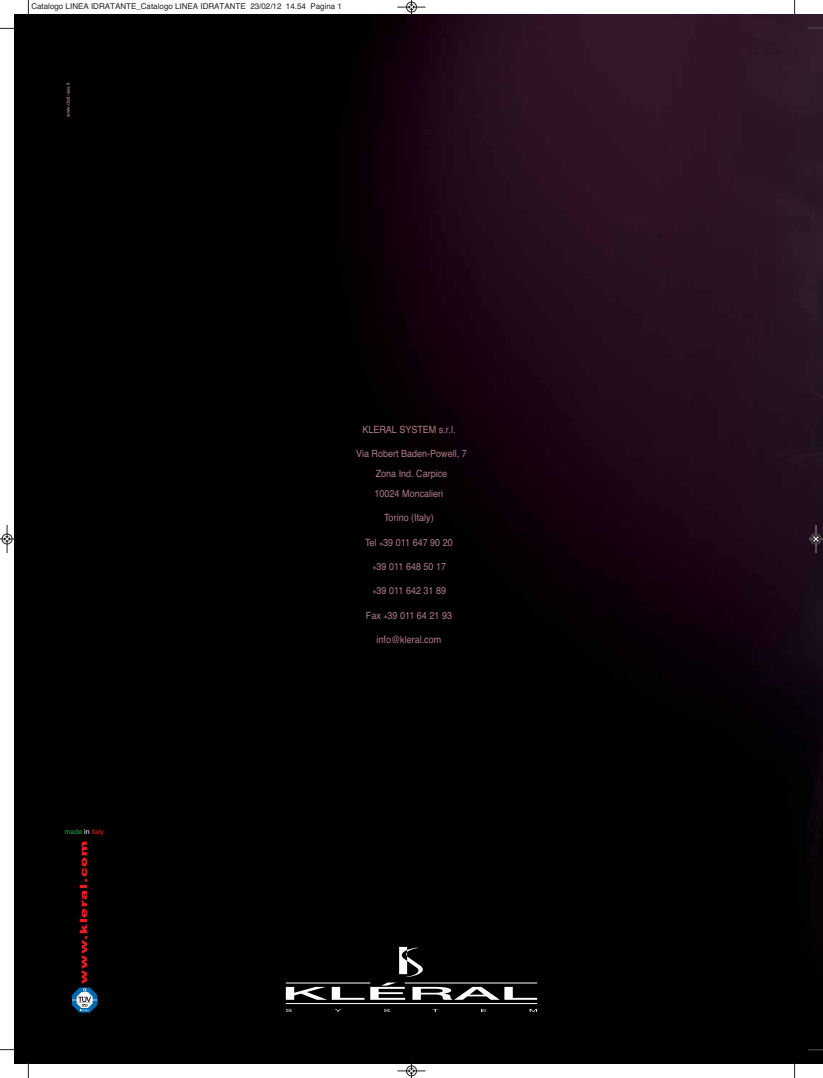
<style>
.page{position:relative;width:823px;height:1078px;background:#fff}
.page>*{position:absolute;margin:0;border:0;box-sizing:border-box;transform-origin:0 0}
.t1{font:10px/20px "Helvetica";color:#b17b8d;text-align:center;scale:.9 1}
.t2{font:900 10px "Helvetica";letter-spacing:.05em;color:#ed1c24;scale:1.5 1}
.t3{font:8px "Helvetica";color:#231f20}
.t4{font:7px "Helvetica";color:#ed1c24}
.t5{font:5px "Helvetica";color:#c197a4}
.s1{color:#0cb14b}
.s2{color:#fff}
.s3{font-size:8px}
</style>
<div class="page">
<img style="left:14px;top:14px;width:808px;height:1049px">
<svg style="left:399px;top:946px;width:23px;height:30px"></svg>
<svg style="left:286px;top:986px;width:78px;height:13px"></svg>
<svg style="left:370px;top:982px;width:35px;height:17px"></svg>
<svg style="left:412px;top:986px;width:125px;height:13px"></svg>
<svg style="left:285px;top:1008px;width:7px;height:3px"></svg>
<svg style="left:334px;top:1008px;width:7px;height:3px"></svg>
<svg style="left:383px;top:1008px;width:6px;height:3px"></svg>
<svg style="left:432px;top:1008px;width:6px;height:3px"></svg>
<svg style="left:481px;top:1008px;width:5px;height:3px"></svg>
<svg style="left:529px;top:1008px;width:7px;height:3px"></svg>
<hr style="left:286px;top:1002px;width:251px;height:1px;background:#fff">
<hr style="left:286px;top:982px;width:84px;height:1px;background:#fff">
<hr style="left:404px;top:982px;width:133px;height:1px;background:#fff">
<svg style="left:72px;top:987px;width:25px;height:25px"></svg>
<svg style="left:28px;top:0;width:1px;height:14px"></svg>
<svg style="left:0;top:28px;width:14px;height:1px"></svg>
<svg style="left:794px;top:0;width:1px;height:14px"></svg>
<svg style="left:808px;top:28px;width:14px;height:1px"></svg>
<svg style="left:28px;top:1063px;width:1px;height:14px"></svg>
<svg style="left:0;top:1049px;width:14px;height:1px"></svg>
<svg style="left:793px;top:1063px;width:2px;height:14px"></svg>
<svg style="left:808px;top:1048px;width:14px;height:2px"></svg>
<svg style="left:397px;top:0;width:28px;height:14px"></svg>
<svg style="left:397px;top:1063px;width:28px;height:14px"></svg>
<svg style="left:0;top:525px;width:14px;height:28px"></svg>
<svg style="left:808px;top:525px;width:14px;height:28px"></svg>
<p class="t3" style="left:31px;top:3px;width:312px">Catalogo LINEA IDRATANTE_Catalogo LINEA IDRATANTE 23/02/12 14.54 Pagina 1</p>
<p class="t5" style="left:66px;top:117px;width:35px;rotate:-90deg">www.dart-sas.it</p>
<p class="t4" style="left:65px;top:828px;width:41px"><span class="s1">made</span> <span class="s2">in</span> italy</p>
<p class="t2" style="left:80px;top:983px;width:97px;rotate:-90deg">www.kleral.com</p>
<p class="t1" style="left:362px;top:420px;width:105px">KLERAL SYSTEM s.r.l.</p>
<p class="t1" style="left:356px;top:444px;width:124px">Via Robert Baden-Powell, 7<br>Zona Ind. Carpice<br>10024 Moncalieri</p>
<p class="t1" style="left:384px;top:508px;width:57px">Torino (Italy)</p>
<p class="t1" style="left:365px;top:533px;width:99px">Tel <span class="s3">+</span>39 011 647 90 20</p>
<p class="t1" style="left:372px;top:557px;width:83px"><span class="s3">+</span>39 011 648 50 17</p>
<p class="t1" style="left:372px;top:581px;width:83px"><span class="s3">+</span>39 011 642 31 89</p>
<p class="t1" style="left:365px;top:605px;width:97px">Fax <span class="s3">+</span>39 011 64 21 93</p>
<p class="t1" style="left:376px;top:630px;width:73px">info@kleral.com</p>
</div>
